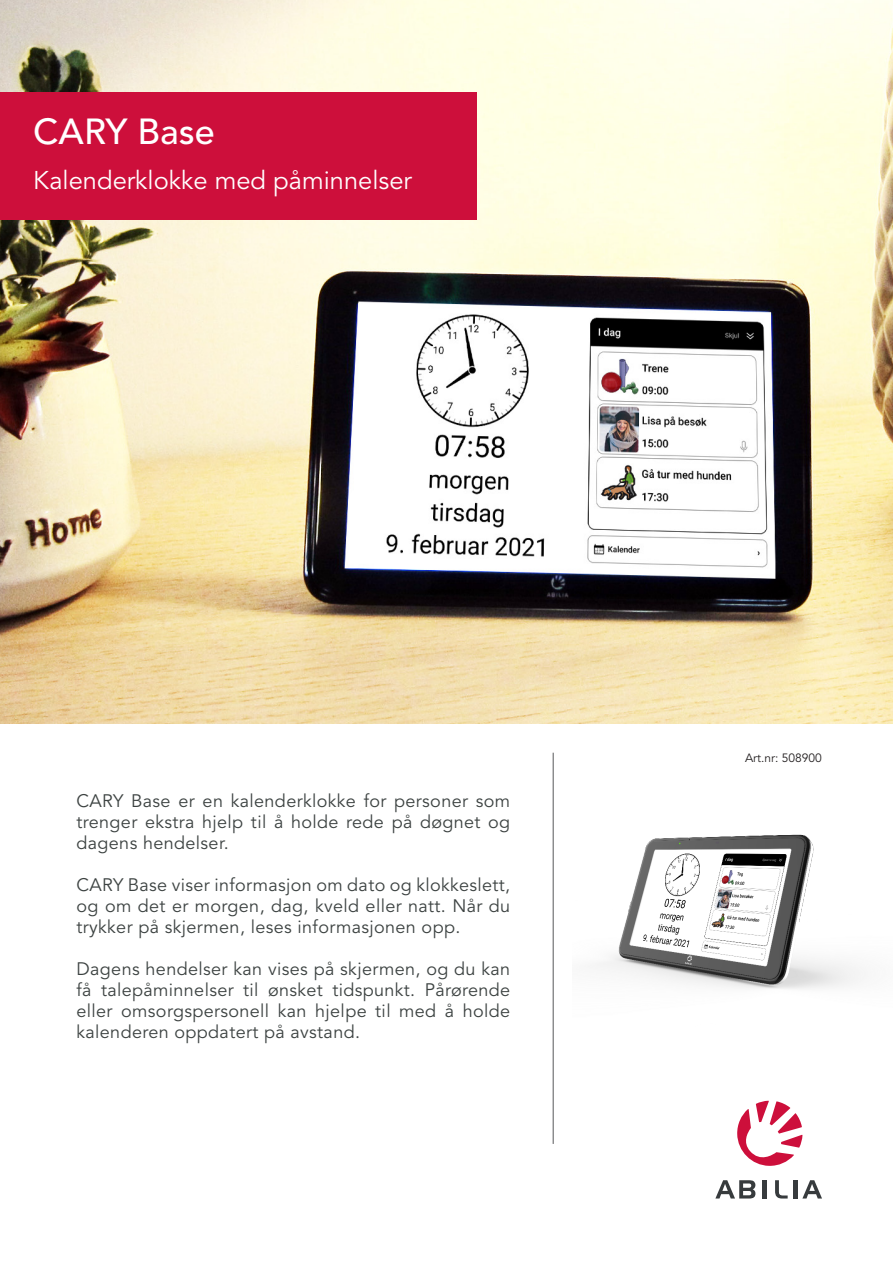
<style>
.page{position:relative;width:893px;height:1263px;background:#fff}
.page>*{position:absolute;margin:0;border:0;box-sizing:border-box;transform-origin:0 0}
.t1{font:500 36px "Avenir LT Std";color:#fff}
.t2{font:25.5px "Avenir LT Std";color:#fff}
.Brödtext{font:18px/21px "Avenir LT Std";letter-spacing:.02em;color:#3c4241;text-align:justify}
.t3{font:12px "Avenir LT Std";color:#231f20}
</style>
<div class="page">
<img style="left:0;top:0;width:893px;height:724px">
<div style="left:0;top:93px;width:476px;height:127px;background:#cd0f3b"></div>
<hr style="left:553px;top:753px;width:1px;height:391px;background:#57585a">
<svg style="left:715px;top:1180px;width:40px;height:18px"></svg>
<hr style="left:763px;top:1180px;width:4px;height:18px;background:#373b3d">
<svg style="left:775px;top:1180px;width:13px;height:18px"></svg>
<hr style="left:793px;top:1180px;width:4px;height:18px;background:#373b3d">
<svg style="left:802px;top:1180px;width:20px;height:18px"></svg>
<svg style="left:737px;top:1101px;width:65px;height:65px"></svg>
<img style="left:597px;top:834px;width:263px;height:155px">
<p class="t1" style="left:33px;top:111px;width:183px">CARY Base</p>
<p class="t2" style="left:33px;top:165px;width:380px">Kalenderklokke med påminnelser</p>
<p class="Brödtext" style="left:77px;top:791px;width:435px">CARY Base er en kalenderklokke for personer som trenger ekstra hjelp til å holde rede på døgnet og dagens hendelser.</p>
<p class="Brödtext" style="left:77px;top:875px;width:435px">CARY Base viser informasjon om dato og klokkeslett, og om det er morgen, dag, kveld eller natt. Når du trykker på skjermen, leses informasjonen opp.</p>
<p class="Brödtext" style="left:77px;top:959px;width:435px">Dagens hendelser kan vises på skjermen, og du kan få talepåminnelser til ønsket tidspunkt. Pårørende eller omsorgspersonell kan hjelpe til med å holde kalenderen oppdatert på avstand.</p>
<p class="t3" style="left:745px;top:751px;width:78px">Art.nr: 508900</p>
</div>
